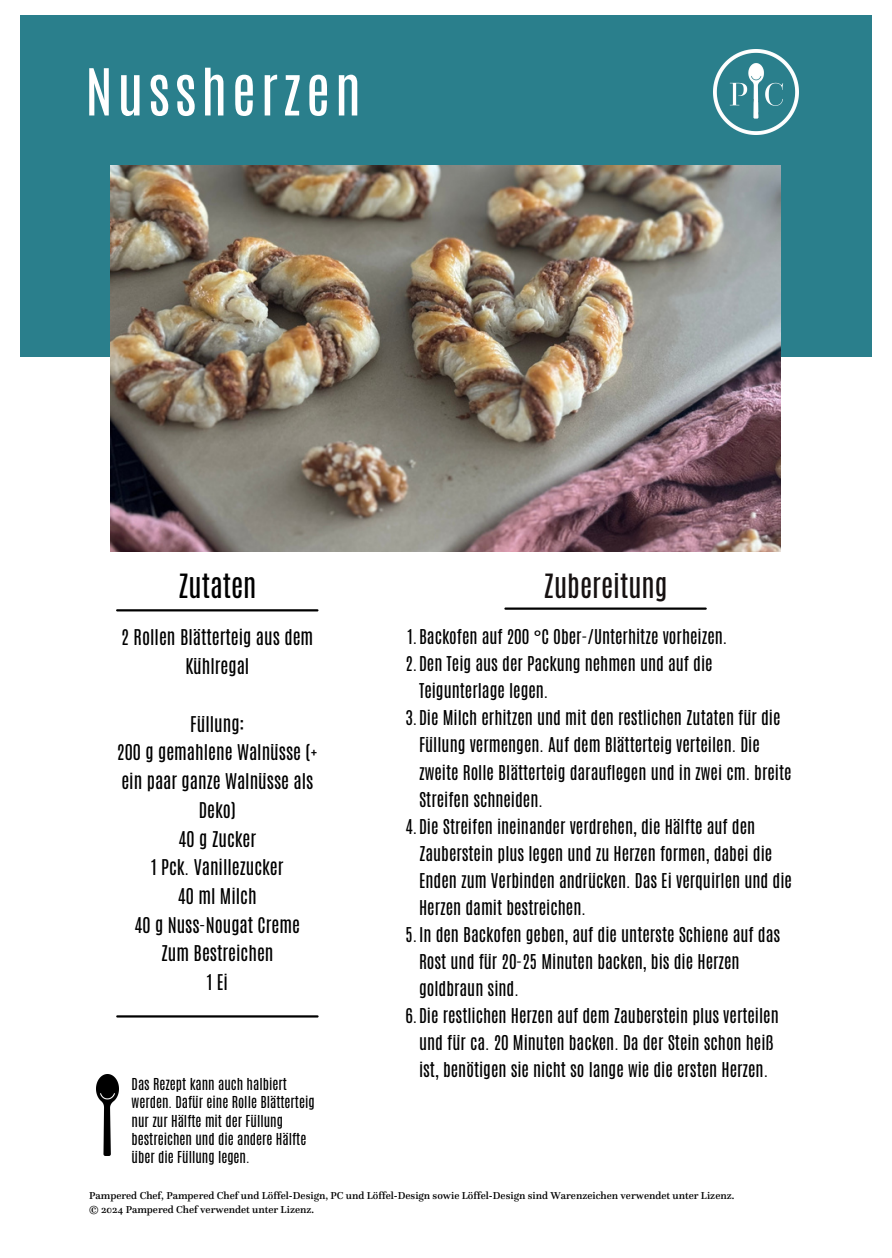
<style>
.page{position:relative;width:892px;height:1258px;background:#fff}
.page>*{position:absolute;margin:0;border:0;box-sizing:border-box;transform-origin:0 0}
.t1{font:54.9px "Antonio";letter-spacing:.085em;color:#fff}
.t2{font:27.9px "Antonio";color:#161111}
.t3{font:27.9px "Antonio";color:#000}
.t4{font:18px/28.8px "Antonio";color:#000;text-align:center}
.t5{font:17.1px/27px "Antonio";color:#000}
.t6{font:13.8px/18.3px "Antonio";color:#000}
.t7{font:500 10.5px "Questa";color:#000}
</style>
<div class="page">
<div style="left:21px;top:16px;width:851px;height:341px;background:#2a7f8c"></div>
<img style="left:111px;top:166px;width:669px;height:386px">
<hr style="left:117px;top:609px;width:200px;height:2px;background:#000">
<hr style="left:505px;top:607px;width:200px;height:3px;background:#000">
<hr style="left:117px;top:1015px;width:200px;height:2px;background:#000">
<img style="left:713px;top:49px;width:85px;height:86px">
<img style="left:96px;top:1074px;width:23px;height:81px">
<p class="t1" style="left:85px;top:53px;width:277px">Nussherzen</p>
<p class="t3" style="left:178px;top:566px;width:80px">Zutaten</p>
<p class="t4" style="left:121px;top:623px;width:193px">2 Rollen Blätterteig aus dem<br>Kühlregal</p>
<p class="t4" style="left:190px;top:709px;width:56px">Füllung:</p>
<p class="t4" style="left:117px;top:738px;width:202px">200 g gemahlene Walnüsse (+ ein paar ganze Walnüsse als<br>Deko)</p>
<p class="t4" style="left:178px;top:824px;width:79px">40 g Zucker</p>
<p class="t4" style="left:151px;top:853px;width:134px">1 Pck. Vanillezucker</p>
<p class="t4" style="left:178px;top:882px;width:80px">40 ml Milch</p>
<p class="t4" style="left:135px;top:911px;width:167px">40 g Nuss-Nougat Creme</p>
<p class="t4" style="left:161px;top:939px;width:114px">Zum Bestreichen</p>
<p class="t4" style="left:207px;top:968px;width:23px">1 Ei</p>
<p class="t6" style="left:132px;top:1075px;width:184px">Das Rezept kann auch halbiert werden. Dafür eine Rolle Blätterteig nur zur Hälfte mit der Füllung bestreichen und die andere Hälfte über die Füllung legen.</p>
<p class="t2" style="left:543px;top:566px;width:125px">Zubereitung</p>
<p class="t5" style="left:407px;top:624px;width:321px">1.Backofen auf 200 °C Ober-/Unterhitze vorheizen.</p>
<p class="t5" style="left:419px;top:651px;width:295px;text-indent:-14px">2.Den Teig aus der Packung nehmen und auf die<br>Teigunterlage legen.</p>
<p class="t5" style="left:419px;top:705px;width:374px;text-indent:-14px">3.Die Milch erhitzen und mit den restlichen Zutaten für die Füllung vermengen. Auf dem Blätterteig verteilen. Die zweite Rolle Blätterteig darauflegen und in zwei cm. breite Streifen schneiden.</p>
<p class="t5" style="left:419px;top:813px;width:374px;text-indent:-14px">4.Die Streifen ineinander verdrehen, die Hälfte auf den Zauberstein plus legen und zu Herzen formen, dabei die Enden zum Verbinden andrücken. Das Ei verquirlen und die Herzen damit bestreichen.</p>
<p class="t5" style="left:419px;top:921px;width:362px;text-indent:-14px">5.In den Backofen geben, auf die unterste Schiene auf das<br>Rost und für 20-25 Minuten backen, bis die Herzen goldbraun sind.</p>
<p class="t5" style="left:405px;top:1002px;width:375px;text-align:center">6.Die restlichen Herzen auf dem Zauberstein plus verteilen und für ca. 20 Minuten backen. Da der Stein schon heiß ist, benötigen sie nicht so lange wie die ersten Herzen.</p>
<p class="t7" style="left:89px;top:1189px;width:646px">Pampered Chef, Pampered Chef und Löffel-Design, PC und Löffel-Design sowie Löffel-Design sind Warenzeichen verwendet unter Lizenz.</p>
<p class="t7" style="left:89px;top:1203px;width:226px">© 2024 Pampered Chef verwendet unter Lizenz.</p>
</div>
